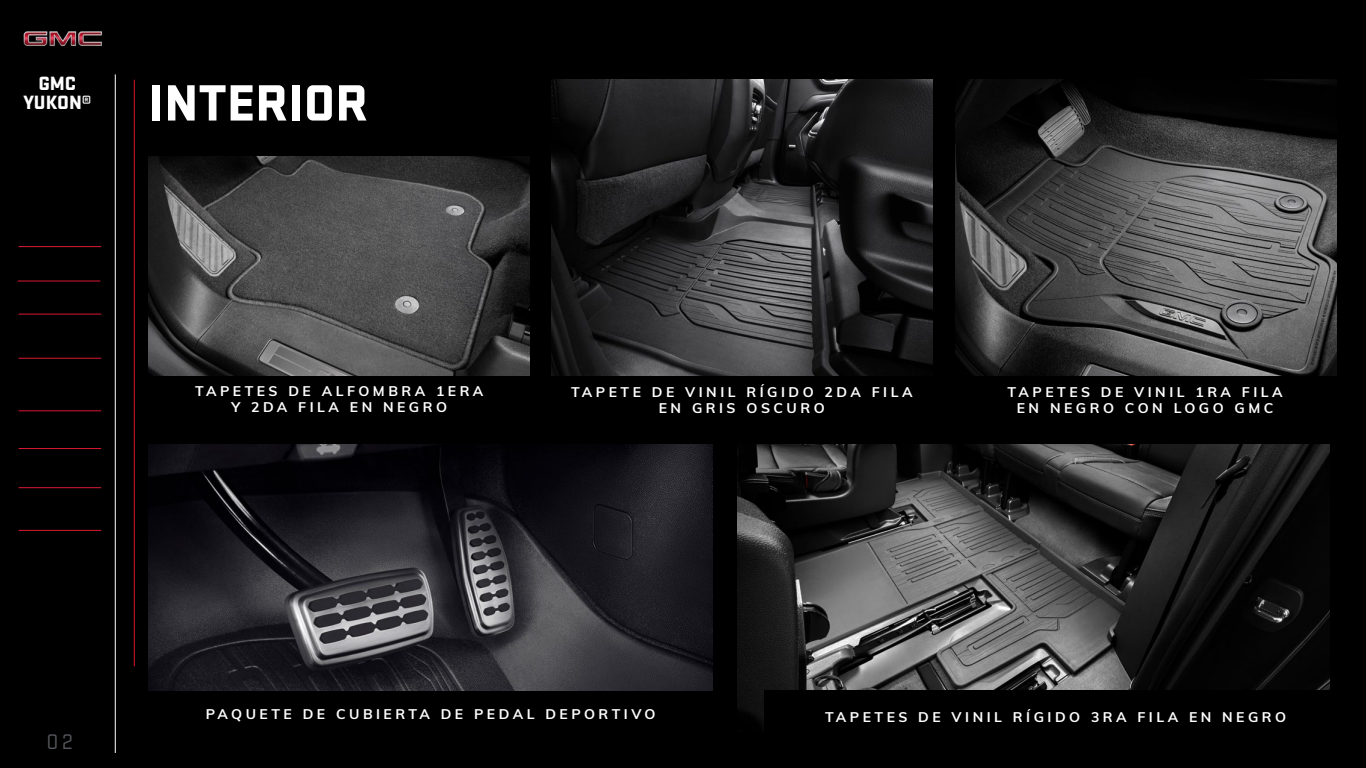
<style>
.page{position:relative;width:1366px;height:768px;background:#000}
.page>*{position:absolute;margin:0;border:0;box-sizing:border-box;transform-origin:0 0}
.t1{font:900 53px "Stratum GMC";color:#fff}
.t2{font:22px "Stratum GMC";color:#54565b}
.t3{font:900 20px/19px "Stratum GMC";color:#fff;text-align:center}
.t4{font:700 14px/16px "Muli";letter-spacing:.25em;color:#fff;text-align:center}
</style>
<div class="page">
<img style="left:23px;top:31px;width:79px;height:16px">
<hr style="left:19px;top:246px;width:82px;height:1px;background:#da1a32">
<hr style="left:18px;top:281px;width:82px;height:1px;background:#da1a32">
<hr style="left:19px;top:314px;width:82px;height:1px;background:#da1a32">
<hr style="left:19px;top:358px;width:82px;height:1px;background:#da1a32">
<hr style="left:19px;top:411px;width:82px;height:1px;background:#da1a32">
<hr style="left:19px;top:448px;width:82px;height:1px;background:#da1a32">
<hr style="left:19px;top:487px;width:82px;height:1px;background:#da1a32">
<hr style="left:19px;top:530px;width:82px;height:1px;background:#da1a32">
<hr style="left:115px;top:74px;width:1px;height:679px;background:#fff">
<hr style="left:134px;top:80px;width:1px;height:586px;background:#da1a32">
<img style="left:149px;top:156px;width:381px;height:220px">
<img style="left:955px;top:80px;width:382px;height:296px">
<img style="left:737px;top:444px;width:593px;height:282px">
<img style="left:551px;top:80px;width:381px;height:296px">
<img style="left:149px;top:444px;width:564px;height:247px">
<div style="left:764px;top:690px;width:583px;height:54px;background:#000"></div>
<h3 class="t3" style="left:23px;top:72px;width:70px">GMC<br>YUKON®</h3>
<h1 class="t1" style="left:149px;top:64px;width:221px">INTERIOR</h1>
<p class="t4" style="left:195px;top:383px;width:290px">TAPETES DE ALFOMBRA 1ERA<br>Y 2DA FILA EN NEGRO</p>
<p class="t4" style="left:571px;top:383px;width:343px">TAPETE DE VINIL RÍGIDO 2DA FILA<br>EN GRIS OSCURO</p>
<p class="t4" style="left:1008px;top:383px;width:277px">TAPETES DE VINIL 1RA FILA<br>EN NEGRO CON LOGO GMC</p>
<h2 class="t2" style="left:46px;top:727px;width:28px">02</h2>
<p class="t4" style="left:206px;top:706px;width:451px">PAQUETE DE CUBIERTA DE PEDAL DEPORTIVO</p>
<p class="t4" style="left:825px;top:708px;width:463px">TAPETES DE VINIL RÍGIDO 3RA FILA EN NEGRO</p>
</div>
